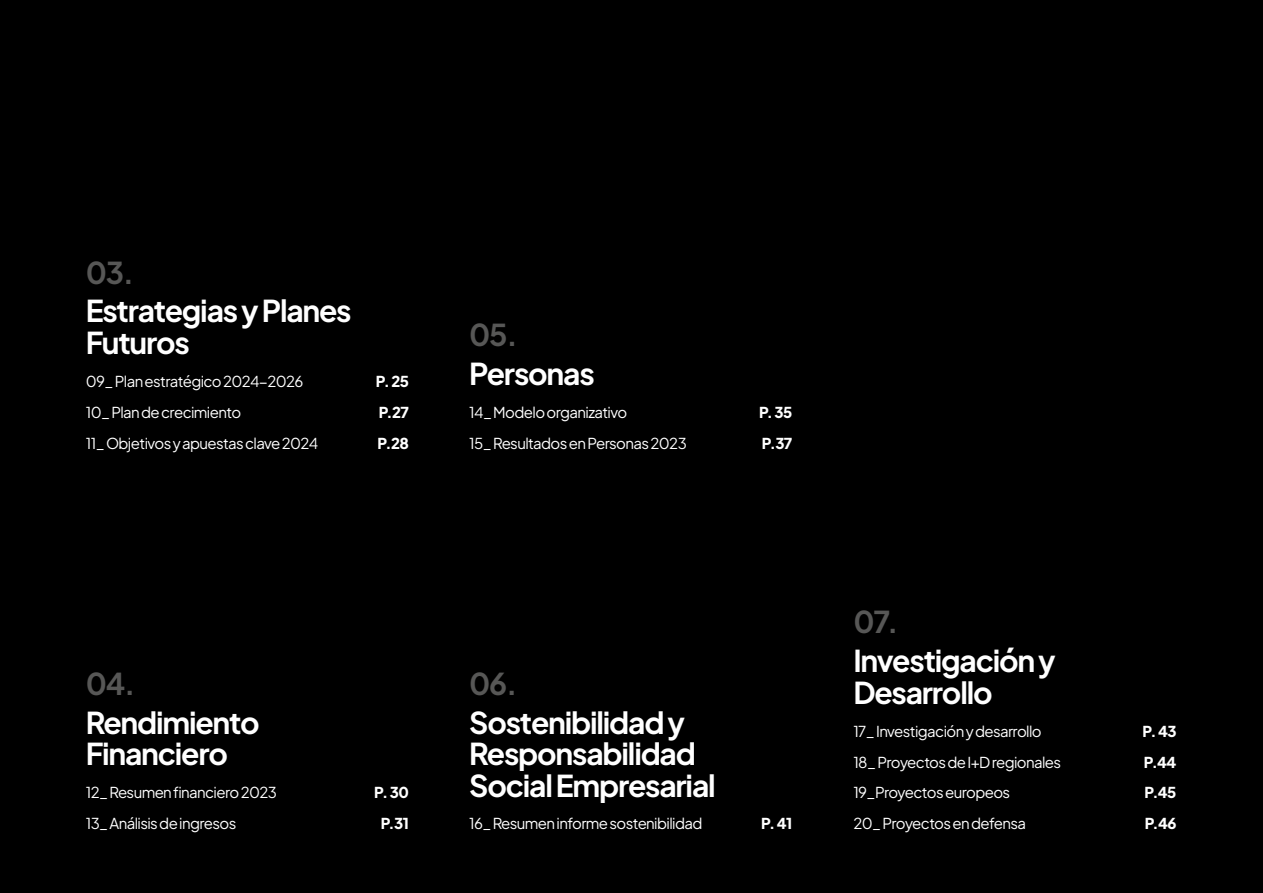
<style>
.page{position:relative;width:1263px;height:893px;background:#000}
.page>*{position:absolute;margin:0;border:0;box-sizing:border-box;transform-origin:0 0}
.t1{font:700 30px/31.5px "Plus Jakarta Sans";letter-spacing:-.04em;color:#fff}
.t2{font:700 30px "Plus Jakarta Sans";letter-spacing:-.04em;color:#575756}
.t3{font:15px/30.8px "Plus Jakarta Sans";letter-spacing:-.04em;color:#fff}
.t4{font:800 15px/30.8px "Plus Jakarta Sans";letter-spacing:-.04em;color:#fff;text-align:justify}
</style>
<div class="page">
<h1 class="t2" style="left:86px;top:248px;width:50px">03.</h1>
<h1 class="t1" style="left:86px;top:292px;width:267px">Estrategias y Planes<br>Futuros</h1>
<p class="t3" style="left:86px;top:365px;width:234px">09_ Plan estratégico 2024-2026<br>10_ Plan de crecimiento<br>11_ Objetivos y apuestas clave 2024</p>
<p class="t4" style="left:376px;top:365px;width:35px">P. 25<br>P.27<br>P.28</p>
<h1 class="t2" style="left:469px;top:311px;width:50px">05.</h1>
<h1 class="t1" style="left:469px;top:355px;width:127px">Personas</h1>
<p class="t3" style="left:469px;top:395px;width:219px">14_ Modelo organizativo<br>15_ Resultados en Personas 2023</p>
<p class="t4" style="left:759px;top:395px;width:35px">P. 35<br>P.37</p>
<h1 class="t2" style="left:86px;top:659px;width:51px">04.</h1>
<h1 class="t1" style="left:86px;top:704px;width:176px">Rendimiento<br>Financiero</h1>
<p class="t3" style="left:86px;top:776px;width:193px">12_ Resumen financiero 2023<br>13_ Análisis de ingresos</p>
<p class="t4" style="left:374px;top:776px;width:36px;text-align:center">P. 30<br>P.31</p>
<h1 class="t2" style="left:469px;top:659px;width:50px">06.</h1>
<h1 class="t1" style="left:469px;top:704px;width:248px">Sostenibilidad y<br>Responsabilidad<br>Social Empresarial</h1>
<p class="t3" style="left:469px;top:807px;width:235px">16_ Resumen informe sostenibilidad</p>
<p class="t4" style="left:761px;top:807px;width:33px">P. 41</p>
<h1 class="t2" style="left:853px;top:598px;width:47px">07.</h1>
<h1 class="t1" style="left:853px;top:642px;width:204px">Investigación y<br>Desarrollo</h1>
<p class="t3" style="left:853px;top:714px;width:209px">17_ Investigación y desarrollo<br>18_ Proyectos de I+D regionales<br>19_Proyectos europeos<br>20_ Proyectos en defensa</p>
<p class="t4" style="left:1142px;top:714px;width:36px">P. 43<br>P.44<br>P.45<br>P.46</p>
</div>
